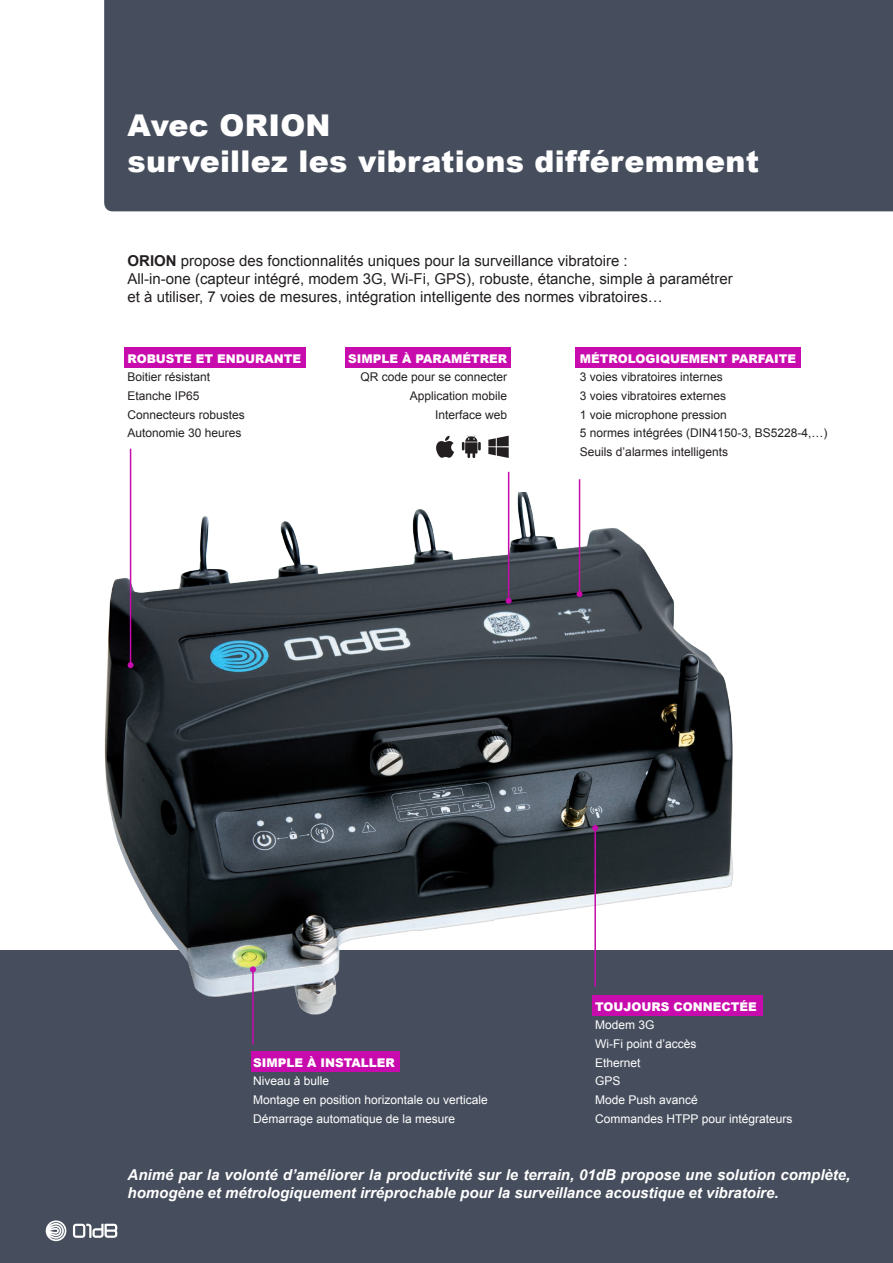
<style>
.page{position:relative;width:893px;height:1263px;background:#fff}
.page>*{position:absolute;margin:0;border:0;box-sizing:border-box;transform-origin:0 0}
.t1{font:900 30px/36px "Arial";letter-spacing:.01em;color:#fff}
.TXT_courant{font:15px/18px "Arial";color:#231f20}
.TXT_courant-2{font:italic 700 15px/18px "Arial";color:#fff}
.t2{font:12px "Arial";color:#231f20}
.t3{font:12px "Arial";color:#fff}
.t4{font:900 12px "Arial";color:#fff}
.s1{font-weight:700}
</style>
<div class="page">
<div style="left:345px;top:347px;width:166px;height:21px;background:#c70bac"></div>
<div style="left:575px;top:347px;width:226px;height:21px;background:#c70bac"></div>
<div style="left:0;top:950px;width:893px;height:313px;background:#464e5d"></div>
<div style="left:104px;top:0;width:789px;height:211px;background:#464e5d"></div>
<svg style="left:46px;top:1220px;width:20px;height:21px"></svg>
<svg style="left:73px;top:1224px;width:44px;height:14px"></svg>
<img style="left:104px;top:493px;width:630px;height:522px">
<hr style="left:579px;top:479px;width:1px;height:115px;background:#c70bac">
<svg style="left:577px;top:591px;width:6px;height:6px"></svg>
<hr style="left:130px;top:449px;width:1px;height:216px;background:#c70bac">
<svg style="left:128px;top:662px;width:6px;height:6px"></svg>
<hr style="left:508px;top:472px;width:1px;height:129px;background:#c70bac">
<svg style="left:506px;top:598px;width:6px;height:6px"></svg>
<hr style="left:594px;top:828px;width:2px;height:159px;background:#c70bac">
<svg style="left:592px;top:825px;width:6px;height:6px"></svg>
<hr style="left:252px;top:969px;width:2px;height:75px;background:#c70bac">
<svg style="left:250px;top:966px;width:6px;height:6px"></svg>
<svg style="left:488px;top:436px;width:21px;height:22px"></svg>
<svg style="left:436px;top:436px;width:18px;height:22px"></svg>
<svg style="left:462px;top:435px;width:19px;height:23px"></svg>
<div style="left:592px;top:995px;width:171px;height:21px;background:#c70bac"></div>
<div style="left:251px;top:1051px;width:149px;height:21px;background:#c70bac"></div>
<div style="left:124px;top:347px;width:182px;height:21px;background:#c70bac"></div>
<p class="t1" style="left:128px;top:107px;width:633px">Avec ORION<br>surveillez les vibrations différemment</p>
<p class="TXT_courant" style="left:128px;top:252px;width:607px"><span class="s1">ORION</span> propose des fonctionnalités uniques pour la surveillance vibratoire :<br>All-in-one (capteur intégré, modem 3G, Wi-Fi, GPS), robuste, étanche, simple à paramétrer et à utiliser, 7 voies de mesures, intégration intelligente des normes vibratoires…</p>
<p class="t4" style="left:128px;top:350px;width:175px">ROBUSTE ET ENDURANTE</p>
<p class="t2" style="left:128px;top:369px;width:84px">Boitier résistant</p>
<p class="t2" style="left:128px;top:388px;width:74px">Etanche IP65</p>
<p class="t2" style="left:128px;top:407px;width:119px">Connecteurs robustes</p>
<p class="t2" style="left:128px;top:425px;width:116px">Autonomie 30 heures</p>
<p class="t4" style="left:348px;top:350px;width:160px">SIMPLE À PARAMÉTRER</p>
<p class="t2" style="left:360px;top:369px;width:148px">QR code pour se connecter</p>
<p class="t2" style="left:410px;top:388px;width:99px">Application mobile</p>
<p class="t2" style="left:435px;top:406px;width:74px">Interface web</p>
<p class="t4" style="left:580px;top:350px;width:218px">MÉTROLOGIQUEMENT PARFAITE</p>
<p class="t2" style="left:580px;top:369px;width:144px">3 voies vibratoires internes</p>
<p class="t2" style="left:580px;top:388px;width:148px">3 voies vibratoires externes</p>
<p class="t2" style="left:580px;top:406px;width:148px">1 voie microphone pression</p>
<p class="t2" style="left:580px;top:425px;width:249px">5 normes intégrées (DIN4150-3, BS5228-4,…)</p>
<p class="t2" style="left:580px;top:444px;width:150px">Seuils d’alarmes intelligents</p>
<p class="t4" style="left:253px;top:1054px;width:143px">SIMPLE À INSTALLER</p>
<p class="t3" style="left:253px;top:1073px;width:78px">Niveau à bulle</p>
<p class="t3" style="left:253px;top:1092px;width:236px">Montage en position horizontale ou verticale</p>
<p class="t3" style="left:253px;top:1111px;width:204px">Démarrage automatique de la mesure</p>
<p class="t4" style="left:595px;top:998px;width:163px">TOUJOURS CONNECTÉE</p>
<p class="t3" style="left:595px;top:1017px;width:61px">Modem 3G</p>
<p class="t3" style="left:595px;top:1036px;width:103px">Wi-Fi point d’accès</p>
<p class="t3" style="left:595px;top:1055px;width:47px">Ethernet</p>
<p class="t3" style="left:595px;top:1073px;width:27px">GPS</p>
<p class="t3" style="left:595px;top:1092px;width:104px">Mode Push avancé</p>
<p class="t3" style="left:595px;top:1111px;width:199px">Commandes HTPP pour intégrateurs</p>
<p class="TXT_courant-2" style="left:128px;top:1166px;width:724px">Animé par la volonté d’améliorer la productivité sur le terrain, 01dB propose une solution complète, homogène et métrologiquement irréprochable pour la surveillance acoustique et vibratoire.</p>
</div>
